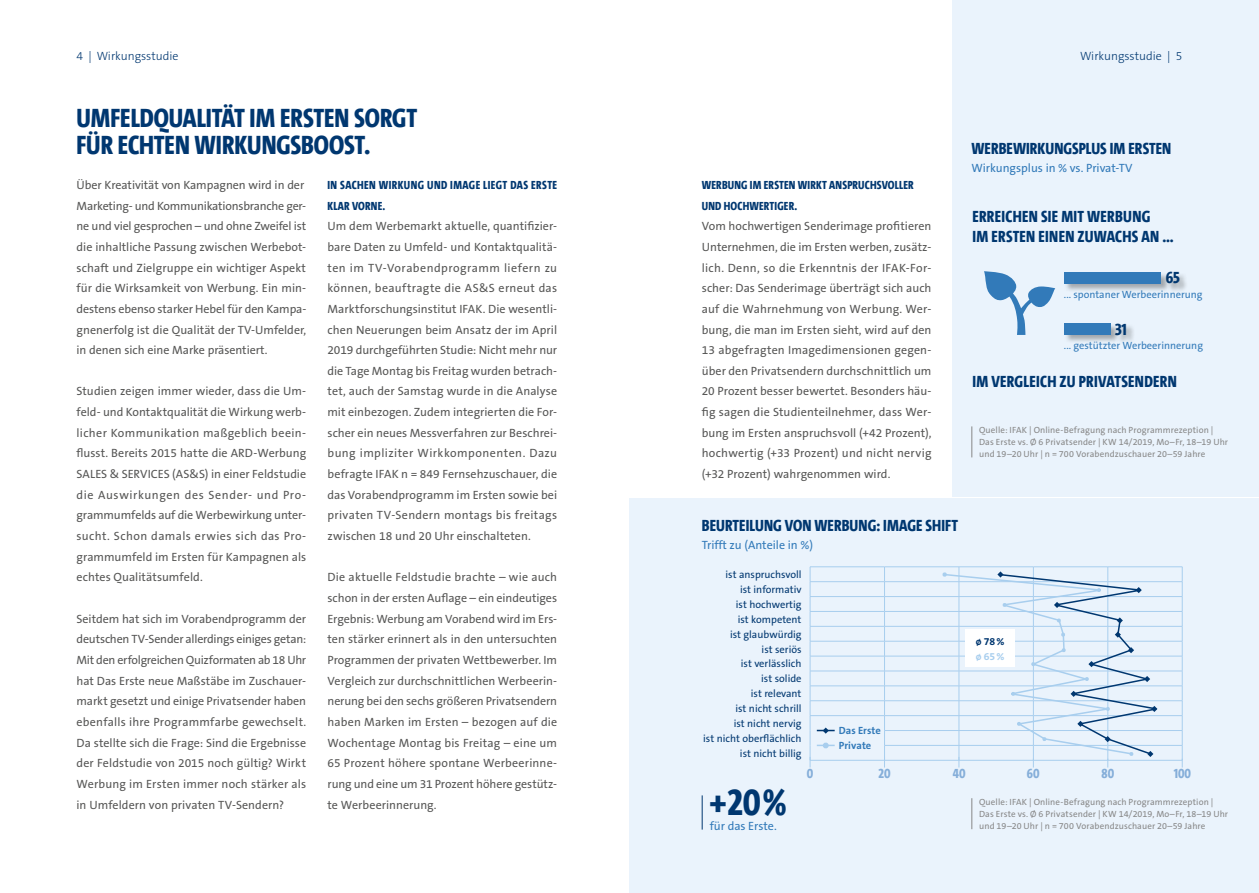
<style>
.page{position:relative;width:1259px;height:893px;background:#fff}
.page>*{position:absolute;margin:0;border:0;box-sizing:border-box;transform-origin:0 0}
.t1{font:800 37.5px "The Sans Cd LF8";color:#003770}
.t2{font:800 27px/27px "The Sans Cd LF8";letter-spacing:-.005em;color:#003770}
.t3{font:800 16.5px/20.2px "The Sans Cd LF8";letter-spacing:.01em;color:#003770}
.t4{font:800 13.5px "The Sans Cd LF8";color:#85aed9}
.t5{font:12px/20.7px "The Sans B5 Plain";color:#575756;text-align:justify}
.t6{font:800 12px/20.7px "The Sans Cd LF8";letter-spacing:.02em;color:#003770}
.t7{font:12px "The Sans B5 Plain";color:#327ab9}
.t8{font:300 12px "The Sans B3";color:#003770}
.t9{font:10.5px/14.9px "The Sans B5 Plain";color:#003770;text-align:right}
.t10{font:10.5px "The Sans B5 Plain";color:#327ab9}
.t11{font:700 10.5px/15px "The Sans B7";color:#327ab9}
.t12{font:700 10.5px "The Sans B7";color:#003770}
.t13{font:700 10.5px "The Sans B7";color:#a8ceee}
.t14{font:9px/12.1px "The Sans B5 Plain";letter-spacing:.01em;color:#878787}
</style>
<div class="page">
<div style="left:952px;top:0;width:307px;height:496px;background:#eaf3fc"></div>
<div style="left:629px;top:499px;width:630px;height:394px;background:#eaf3fc"></div>
<hr style="left:971px;top:426px;width:1px;height:31px;background:#878787">
<svg style="left:984px;top:271px;width:71px;height:64px"></svg>
<div style="left:1166px;top:273px;width:22px;height:20px;background:#1d1d1b;opacity:.35"></div>
<div style="left:1064px;top:272px;width:106px;height:21px;background:#1d1d1b;opacity:.35"></div>
<div style="left:1064px;top:272px;width:97px;height:12px;background:#327ab9"></div>
<div style="left:1115px;top:324px;width:20px;height:20px;background:#1d1d1b;opacity:.35"></div>
<div style="left:1064px;top:323px;width:56px;height:21px;background:#1d1d1b;opacity:.35"></div>
<div style="left:1064px;top:323px;width:46px;height:12px;background:#327ab9"></div>
<hr style="left:810px;top:581px;width:74px;height:1px;background:#a8ceee">
<hr style="left:884px;top:581px;width:75px;height:1px;background:#a8ceee">
<hr style="left:1107px;top:581px;width:75px;height:1px;background:#a8ceee">
<hr style="left:810px;top:596px;width:74px;height:1px;background:#a8ceee">
<hr style="left:884px;top:596px;width:75px;height:1px;background:#a8ceee">
<hr style="left:1107px;top:596px;width:75px;height:1px;background:#a8ceee">
<hr style="left:810px;top:611px;width:74px;height:1px;background:#a8ceee">
<hr style="left:884px;top:611px;width:75px;height:1px;background:#a8ceee">
<hr style="left:1107px;top:611px;width:75px;height:1px;background:#a8ceee">
<hr style="left:810px;top:626px;width:74px;height:1px;background:#a8ceee">
<hr style="left:884px;top:626px;width:75px;height:1px;background:#a8ceee">
<hr style="left:1107px;top:626px;width:75px;height:1px;background:#a8ceee">
<hr style="left:810px;top:641px;width:74px;height:1px;background:#a8ceee">
<hr style="left:884px;top:641px;width:75px;height:1px;background:#a8ceee">
<hr style="left:1107px;top:641px;width:75px;height:1px;background:#a8ceee">
<hr style="left:810px;top:656px;width:74px;height:1px;background:#a8ceee">
<hr style="left:884px;top:656px;width:75px;height:1px;background:#a8ceee">
<hr style="left:1107px;top:656px;width:75px;height:1px;background:#a8ceee">
<hr style="left:810px;top:671px;width:74px;height:1px;background:#a8ceee">
<hr style="left:884px;top:671px;width:75px;height:1px;background:#a8ceee">
<hr style="left:1107px;top:671px;width:75px;height:1px;background:#a8ceee">
<hr style="left:810px;top:686px;width:74px;height:1px;background:#a8ceee">
<hr style="left:884px;top:686px;width:75px;height:1px;background:#a8ceee">
<hr style="left:1107px;top:686px;width:75px;height:1px;background:#a8ceee">
<hr style="left:810px;top:700px;width:74px;height:1px;background:#a8ceee">
<hr style="left:884px;top:700px;width:75px;height:1px;background:#a8ceee">
<hr style="left:1107px;top:700px;width:75px;height:1px;background:#a8ceee">
<hr style="left:810px;top:715px;width:74px;height:1px;background:#a8ceee">
<hr style="left:884px;top:715px;width:75px;height:1px;background:#a8ceee">
<hr style="left:1107px;top:715px;width:75px;height:1px;background:#a8ceee">
<hr style="left:884px;top:730px;width:75px;height:1px;background:#a8ceee">
<hr style="left:1107px;top:730px;width:75px;height:1px;background:#a8ceee">
<hr style="left:884px;top:745px;width:75px;height:1px;background:#a8ceee">
<hr style="left:1107px;top:745px;width:75px;height:1px;background:#a8ceee">
<hr style="left:810px;top:760px;width:74px;height:1px;background:#a8ceee">
<hr style="left:884px;top:760px;width:75px;height:1px;background:#a8ceee">
<hr style="left:1107px;top:760px;width:75px;height:1px;background:#a8ceee">
<hr style="left:810px;top:566px;width:74px;height:1px;background:#a8ceee">
<hr style="left:884px;top:566px;width:75px;height:1px;background:#a8ceee">
<hr style="left:959px;top:566px;width:74px;height:1px;background:#a8ceee">
<hr style="left:1033px;top:566px;width:74px;height:1px;background:#a8ceee">
<hr style="left:1107px;top:566px;width:75px;height:1px;background:#a8ceee">
<svg style="left:817px;top:727px;width:17px;height:7px"></svg>
<svg style="left:817px;top:742px;width:17px;height:7px"></svg>
<svg style="left:810px;top:567px;width:1px;height:200px"></svg>
<svg style="left:884px;top:567px;width:1px;height:200px"></svg>
<svg style="left:942px;top:567px;width:222px;height:200px"></svg>
<svg style="left:1182px;top:567px;width:1px;height:200px"></svg>
<hr style="left:702px;top:795px;width:1px;height:35px;background:#003770">
<hr style="left:971px;top:798px;width:1px;height:31px;background:#878787">
<p class="t8" style="left:77px;top:50px;width:104px">4 | Wirkungsstudie</p>
<p class="t8" style="left:1080px;top:50px;width:104px">Wirkungsstudie | 5</p>
<h2 class="t2" style="left:77px;top:105px;width:342px">UMFELDQUALITÄT IM ERSTEN SORGT<br>FÜR ECHTEN WIRKUNGSBOOST.</h2>
<p class="t5" style="left:77px;top:175px;width:231px;text-align:left">Über Kreativität von Kampagnen wird in der Marketing- und Kommunikationsbranche ger&shy;ne und viel gesprochen – und ohne Zweifel ist die inhaltliche Passung zwischen Werbebot&shy;schaft und Zielgruppe ein wichtiger Aspekt für die Wirksamkeit von Werbung. Ein min&shy;destens ebenso starker Hebel für den Kampa&shy;gnenerfolg ist die Qualität der TV-Umfelder, in denen sich eine Marke präsentiert.</p>
<p class="t5" style="left:77px;top:381px;width:231px">Studien zeigen immer wieder, dass die Um&shy;feld- und Kontaktqualität die Wirkung werb&shy;licher Kommunikation maßgeblich beein&shy;flusst. Bereits 2015 hatte die ARD-Werbung SALES &amp; SERVICES (AS&amp;S) in einer Feldstudie die Auswirkungen des Sender- und Pro&shy;grammumfelds auf die Werbewirkung unter&shy;sucht. Schon damals erwies sich das Pro&shy;grammumfeld im Ersten für Kampagnen als echtes Qualitätsumfeld.</p>
<p class="t5" style="left:77px;top:609px;width:231px">Seitdem hat sich im Vorabendprogramm der deutschen TV-Sender allerdings einiges getan:<br>Mit den erfolgreichen Quizformaten ab 18 Uhr hat Das Erste neue Maßstäbe im Zuschauer&shy;markt gesetzt und einige Privatsender haben ebenfalls ihre Programmfarbe gewechselt.<br>Da stellte sich die Frage: Sind die Ergebnisse der Feldstudie von 2015 noch gültig? Wirkt Werbung im Ersten immer noch stärker als in Umfeldern von privaten TV-Sendern?</p>
<p class="t6" style="left:327px;top:175px;width:231px">IN SACHEN WIRKUNG UND IMAGE LIEGT DAS ERSTE<br>KLAR VORNE.</p>
<p class="t5" style="left:327px;top:216px;width:231px">Um dem Werbemarkt aktuelle, quantifizier&shy;bare Daten zu Umfeld- und Kontaktqualitä&shy;ten im TV-Vorabendprogramm liefern zu können, beauftragte die AS&amp;S erneut das Marktforschungsinstitut IFAK. Die wesentli&shy;chen Neuerungen beim Ansatz der im April 2019 durchgeführten Studie: Nicht mehr nur die Tage Montag bis Freitag wurden betrach&shy;tet, auch der Samstag wurde in die Analyse mit einbezogen. Zudem integrierten die For&shy;scher ein neues Messverfahren zur Beschrei&shy;bung impliziter Wirkkomponenten. Dazu befragte IFAK n = 849 Fernsehzuschauer, die das Vorabendprogramm im Ersten sowie bei privaten TV-Sendern montags bis freitags zwischen 18 und 20 Uhr einschalteten.</p>
<p class="t5" style="left:327px;top:567px;width:231px">Die aktuelle Feldstudie brachte – wie auch schon in der ersten Auflage – ein eindeutiges Ergebnis: Werbung am Vorabend wird im Ers&shy;ten stärker erinnert als in den untersuchten Programmen der privaten Wettbewerber. Im Vergleich zur durchschnittlichen Werbeerin&shy;nerung bei den sechs größeren Privatsendern haben Marken im Ersten – bezogen auf die Wochentage Montag bis Freitag – eine um 65 Prozent höhere spontane Werbeerinne&shy;rung und eine um 31 Prozent höhere gestütz&shy;te Werbeerinnerung.</p>
<p class="t6" style="left:702px;top:175px;width:213px">WERBUNG IM ERSTEN WIRKT ANSPRUCHSVOLLER<br>UND HOCHWERTIGER.</p>
<p class="t5" style="left:702px;top:216px;width:231px">Vom hochwertigen Senderimage profitieren Unternehmen, die im Ersten werben, zusätz&shy;lich. Denn, so die Erkenntnis der IFAK-For&shy;scher: Das Senderimage überträgt sich auch auf die Wahrnehmung von Werbung. Wer&shy;bung, die man im Ersten sieht, wird auf den 13 abgefragten Imagedimensionen gegen&shy;über den Privatsendern durchschnittlich um 20 Prozent besser bewertet. Besonders häu&shy;fig sagen die Studienteilnehmer, dass Wer&shy;bung im Ersten anspruchsvoll (+42 Prozent), hochwertig (+33 Prozent) und nicht nervig (+32 Prozent) wahrgenommen wird.</p>
<h3 class="t3" style="left:702px;top:516px;width:258px">BEURTEILUNG VON WERBUNG: IMAGE SHIFT</h3>
<p class="t7" style="left:702px;top:539px;width:113px">Trifft zu (Anteile in %)</p>
<p class="t9" style="left:703px;top:567px;width:100px">ist anspruchsvoll<br>ist informativ<br>ist hochwertig<br>ist kompetent<br>ist glaubwürdig<br>ist seriös<br>ist verlässlich<br>ist solide<br>ist relevant<br>ist nicht schrill<br>ist nicht nervig<br>ist nicht oberflächlich ist nicht billig</p>
<p class="t11" style="left:839px;top:723px;width:43px">Das Erste<br>Private</p>
<h3 class="t3" style="left:971px;top:139px;width:201px">WERBEWIRKUNGSPLUS IM ERSTEN</h3>
<p class="t7" style="left:971px;top:161px;width:163px">Wirkungsplus in % vs. Privat-TV</p>
<h3 class="t3" style="left:972px;top:207px;width:203px">ERREICHEN SIE MIT WERBUNG<br>IM ERSTEN EINEN ZUWACHS AN ...</h3>
<h3 class="t3" style="left:1165px;top:268px;width:16px">65</h3>
<p class="t10" style="left:1064px;top:289px;width:140px">... spontaner Werbeerinnerung</p>
<h3 class="t3" style="left:1115px;top:320px;width:13px">31</h3>
<p class="t10" style="left:1064px;top:340px;width:141px">... gestützter Werbeerinnerung</p>
<h3 class="t3" style="left:972px;top:372px;width:206px">IM VERGLEICH ZU PRIVATSENDERN</h3>
<p class="t14" style="left:979px;top:424px;width:250px">Quelle: IFAK | Online-Befragung nach Programmrezeption |<br>Das Erste vs. Ø 6 Privatsender | KW 14/2019, Mo–Fr, 18–19 Uhr und 19–20 Uhr | n = 700 Vorabendzuschauer 20–59 Jahre</p>
<p class="t12" style="left:976px;top:635px;width:30px">ø 78%</p>
<p class="t13" style="left:976px;top:651px;width:30px">ø 65%</p>
<h1 class="t1" style="left:709px;top:783px;width:79px">+20%</h1>
<p class="t7" style="left:709px;top:819px;width:69px">für das Erste.</p>
<p class="t4" style="left:807px;top:766px;width:8px">0</p>
<p class="t4" style="left:878px;top:766px;width:14px">20</p>
<p class="t4" style="left:952px;top:766px;width:14px">40</p>
<p class="t4" style="left:1027px;top:766px;width:14px">60</p>
<p class="t4" style="left:1101px;top:766px;width:14px">80</p>
<p class="t4" style="left:1173px;top:766px;width:19px">100</p>
<p class="t14" style="left:979px;top:796px;width:250px">Quelle: IFAK | Online-Befragung nach Programmrezeption |<br>Das Erste vs. Ø 6 Privatsender | KW 14/2019, Mo–Fr, 18–19 Uhr und 19–20 Uhr | n = 700 Vorabendzuschauer 20–59 Jahre</p>
</div>
